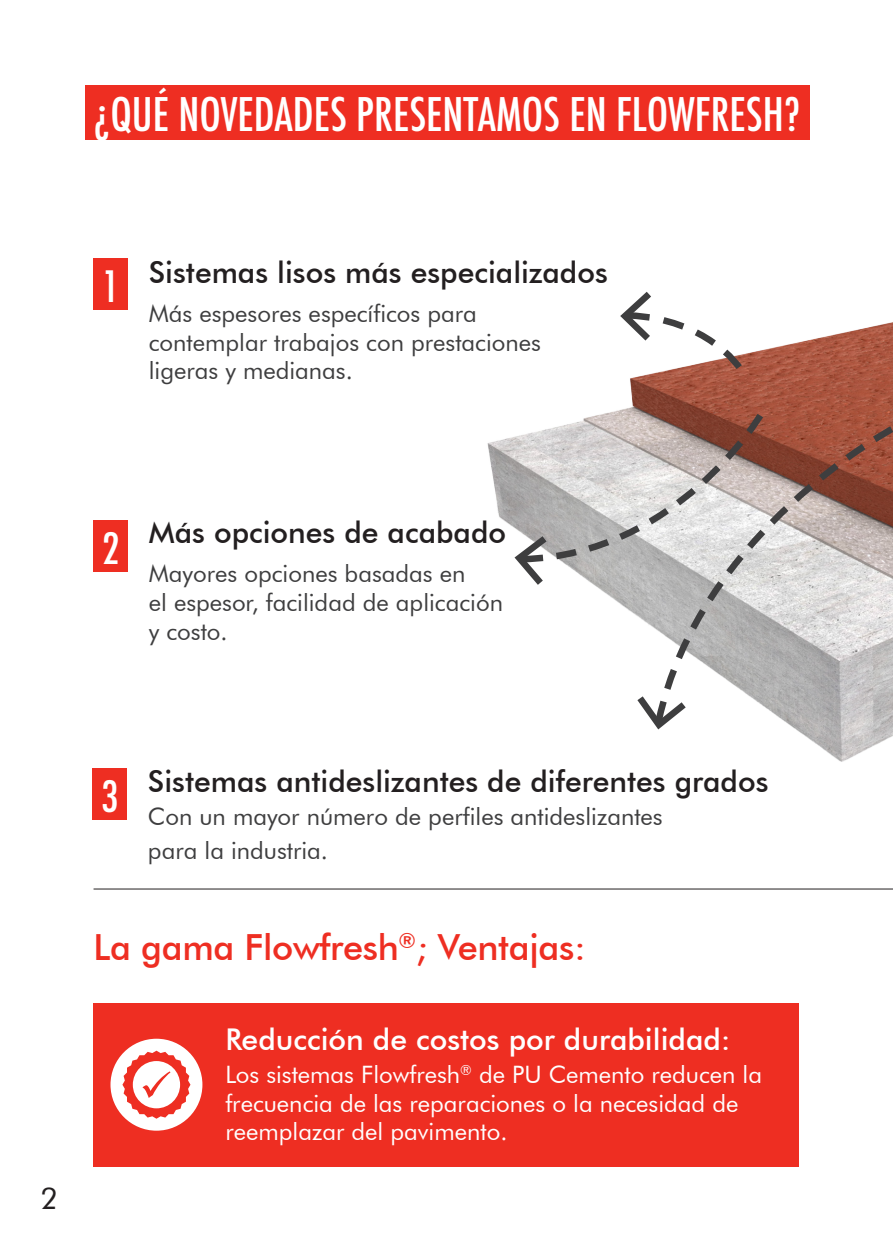
<style>
.page{position:relative;width:893px;height:1259px;background:#fff}
.page>*{position:absolute;margin:0;border:0;box-sizing:border-box;transform-origin:0 0}
.Block_Red{font:500 condensed 45px "Futura";color:#fff}
.Block_Red-2{font:500 condensed 42px "Futura";color:#fff}
.t1{font:500 36px "Futura BT";letter-spacing:-.01em;color:#ee2e22}
.t2{font:500 30px "Futura BT";color:#231f20}
.t3{font:500 30px "Futura BT";color:#fff}
.t4{font:30px "Futura BT";color:#231f20}
.t5{font:24px/28.8px "Futura BT";color:#3e3e3f}
.t6{font:24px/28.8px "Futura BT";color:#fff}
</style>
<div class="page">
<div style="left:85px;top:85px;width:724px;height:54px;background:#ee2e22"></div>
<img style="left:487px;top:322px;width:406px;height:440px">
<svg style="left:615px;top:291px;width:131px;height:83px"></svg>
<svg style="left:510px;top:409px;width:257px;height:183px"></svg>
<svg style="left:651px;top:423px;width:242px;height:305px;background:#c0b3b0"></svg>
<svg style="left:631px;top:689px;width:62px;height:45px"></svg>
<div style="left:94px;top:258px;width:34px;height:52px;background:#ee2e22"></div>
<div style="left:93px;top:768px;width:34px;height:52px;background:#ee2e22"></div>
<div style="left:94px;top:520px;width:34px;height:52px;background:#ee2e22"></div>
<hr style="left:94px;top:888px;width:799px;height:1px;background:#231f20">
<div style="left:93px;top:1003px;width:706px;height:163px;background:#ee2e22"></div>
<div style="left:110px;top:1038px;width:92px;height:92px;background:#fff;border-radius:50%"></div>
<svg style="left:122px;top:1050px;width:68px;height:68px"></svg>
<p class="Block_Red" style="left:94px;top:85px;width:708px">¿QUÉ NOVEDADES PRESENTAMOS EN FLOWFRESH?</p>
<p class="Block_Red-2" style="left:102px;top:259px;width:19px">1</p>
<p class="t2" style="left:149px;top:254px;width:460px">Sistemas lisos más especializados</p>
<p class="t5" style="left:149px;top:299px;width:394px">Más espesores específicos para contemplar trabajos con prestaciones ligeras y medianas.</p>
<p class="Block_Red-2" style="left:102px;top:521px;width:19px">2</p>
<p class="t2" style="left:149px;top:514px;width:359px">Más opciones de acabado</p>
<p class="t5" style="left:149px;top:559px;width:356px">Mayores opciones basadas en<br>el espesor, facilidad de aplicación y costo.</p>
<p class="t4" style="left:40px;top:1179px;width:19px">2</p>
<p class="Block_Red-2" style="left:101px;top:769px;width:19px">3</p>
<p class="t2" style="left:148px;top:762px;width:622px">Sistemas antideslizantes de diferentes grados</p>
<p class="t5" style="left:148px;top:799px;width:516px;line-height:33.6px">Con un mayor número de perfiles antideslizantes para la industria.</p>
<p class="t1" style="left:93px;top:925px;width:494px">La gama Flowfresh<sup>®</sup>; Ventajas:</p>
<p class="t3" style="left:225px;top:1021px;width:507px">Reducción de costos por durabilidad:</p>
<p class="t6" style="left:225px;top:1059px;width:538px">Los sistemas Flowfresh<sup>®</sup> de PU Cemento reducen la frecuencia de las reparaciones o la necesidad de reemplazar del pavimento.</p>
</div>
